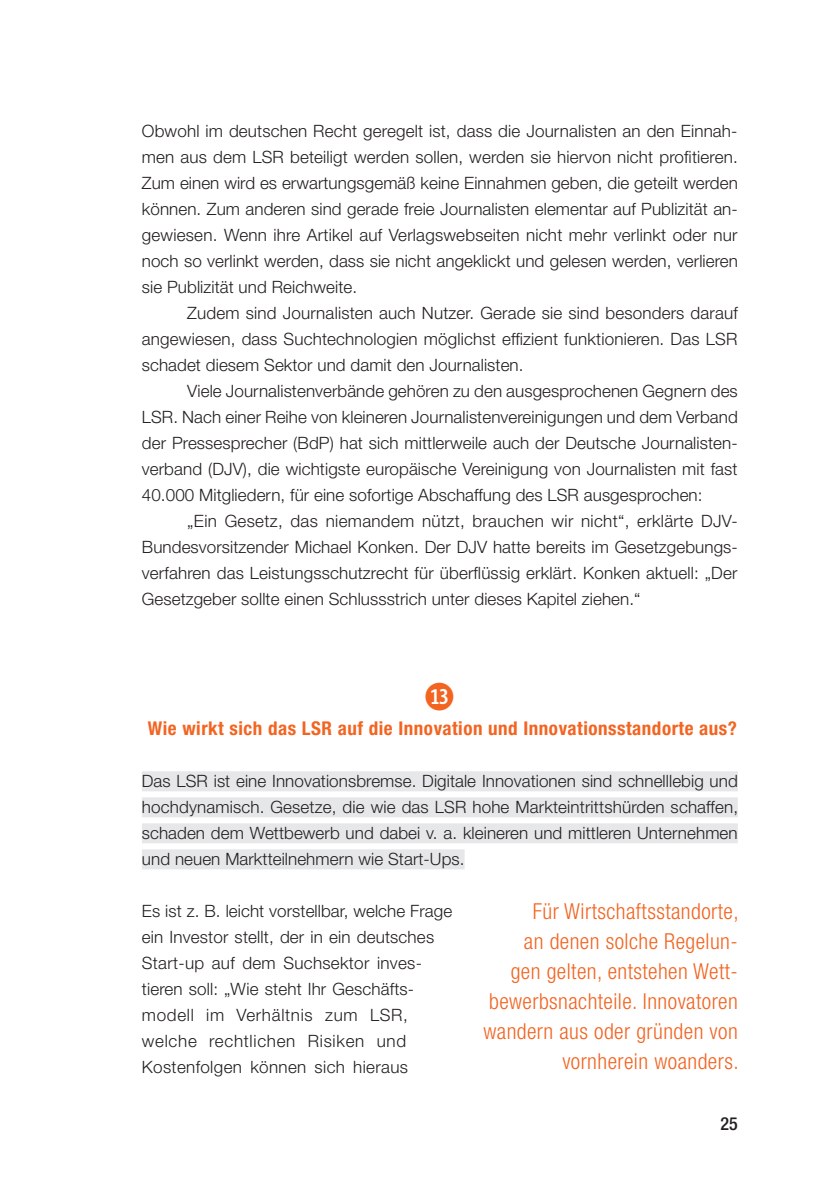
<style>
.page{position:relative;width:840px;height:1191px;background:#fff}
.page>*{position:absolute;margin:0;border:0;box-sizing:border-box;transform-origin:0 0}
.t1{font:28px "v B Numbers TT";color:#f36421}
.t2{font:300 condensed 22px/30px "Helvetica Neue LT Std";letter-spacing:.02em;color:#f36421;text-align:right}
.t3{font:700 condensed 19px "Helvetica Neue LT Std";letter-spacing:.03em;color:#f36421}
.t4{font:500 condensed 18px "Helvetica Neue LT Std";color:#231f20}
.t5{font:300 17px/26px "Helvetica Neue LT Std";letter-spacing:.005em;color:#231f20;text-align:justify}
</style>
<div class="page">
<div style="left:142px;top:771px;width:595px;height:20px;background:#e6e7e9"></div>
<div style="left:142px;top:797px;width:595px;height:20px;background:#e6e7e9"></div>
<div style="left:142px;top:823px;width:595px;height:20px;background:#e6e7e9"></div>
<div style="left:142px;top:849px;width:322px;height:20px;background:#e6e7e9"></div>
<p class="t5" style="left:142px;top:118px;width:597px">Obwohl im deutschen Recht geregelt ist, dass die Journalisten an den Einnah&shy;men aus dem LSR beteiligt werden sollen, werden sie hiervon nicht profitieren.<br>Zum einen wird es erwartungsgemäß keine Einnahmen geben, die geteilt werden können. Zum anderen sind gerade freie Journalisten elementar auf Publizität an&shy;gewiesen. Wenn ihre Artikel auf Verlagswebseiten nicht mehr verlinkt oder nur noch so verlinkt werden, dass sie nicht angeklickt und gelesen werden, verlieren sie Publizität und Reichweite.</p>
<p class="t5" style="left:142px;top:300px;width:597px;text-indent:45px">Zudem sind Journalisten auch Nutzer. Gerade sie sind besonders darauf angewiesen, dass Suchtechnologien möglichst effizient funktionieren. Das LSR schadet diesem Sektor und damit den Journalisten.</p>
<p class="t5" style="left:142px;top:378px;width:597px;text-indent:45px">Viele Journalistenverbände gehören zu den ausgesprochenen Gegnern des LSR. Nach einer Reihe von kleineren Journalistenvereinigungen und dem Verband der Pressesprecher (BdP) hat sich mittlerweile auch der Deutsche Journalisten&shy;verband (DJV), die wichtigste europäische Vereinigung von Journalisten mit fast 40.000 Mitgliedern, für eine sofortige Abschaffung des LSR ausgesprochen:</p>
<p class="t5" style="left:142px;top:508px;width:597px;text-indent:45px">„Ein Gesetz, das niemandem nützt, brauchen wir nicht“, erklärte DJV-Bundesvorsitzender Michael Konken. Der DJV hatte bereits im Gesetzgebungs&shy;verfahren das Leistungsschutzrecht für überflüssig erklärt. Konken aktuell: „Der Gesetzgeber sollte einen Schlussstrich unter dieses Kapitel ziehen.“</p>
<h1 class="t1" style="left:424px;top:683px;width:33px">d</h1>
<p class="t3" style="left:148px;top:717px;width:590px">Wie wirkt sich das LSR auf die Innovation und Innovationsstandorte aus?</p>
<p class="t5" style="left:142px;top:768px;width:597px">Das LSR ist eine Innovationsbremse. Digitale Innovationen sind schnelllebig und hochdynamisch. Gesetze, die wie das LSR hohe Markteintrittshürden schaffen, schaden dem Wettbewerb und dabei v. a. kleineren und mittleren Unternehmen und neuen Marktteilnehmern wie Start-Ups.</p>
<p class="t5" style="left:142px;top:898px;width:312px;text-align:left">Es ist z. B. leicht vorstellbar, welche Frage ein Investor stellt, der in ein deutsches Start-up auf dem Suchsektor inves&shy;tieren soll: „Wie steht Ihr Geschäfts&shy;modell im Verhältnis zum LSR, welche rechtlichen Risiken und Kostenfolgen können sich hieraus</p>
<p class="t2" style="left:483px;top:896px;width:256px">Für Wirtschaftsstandorte,<br>an denen solche Regelun-<br>gen gelten, entstehen Wett&shy;bewerbsnachteile. Innovatoren wandern aus oder gründen von vornherein woanders.</p>
<p class="t4" style="left:720px;top:1113px;width:19px">25</p>
</div>
